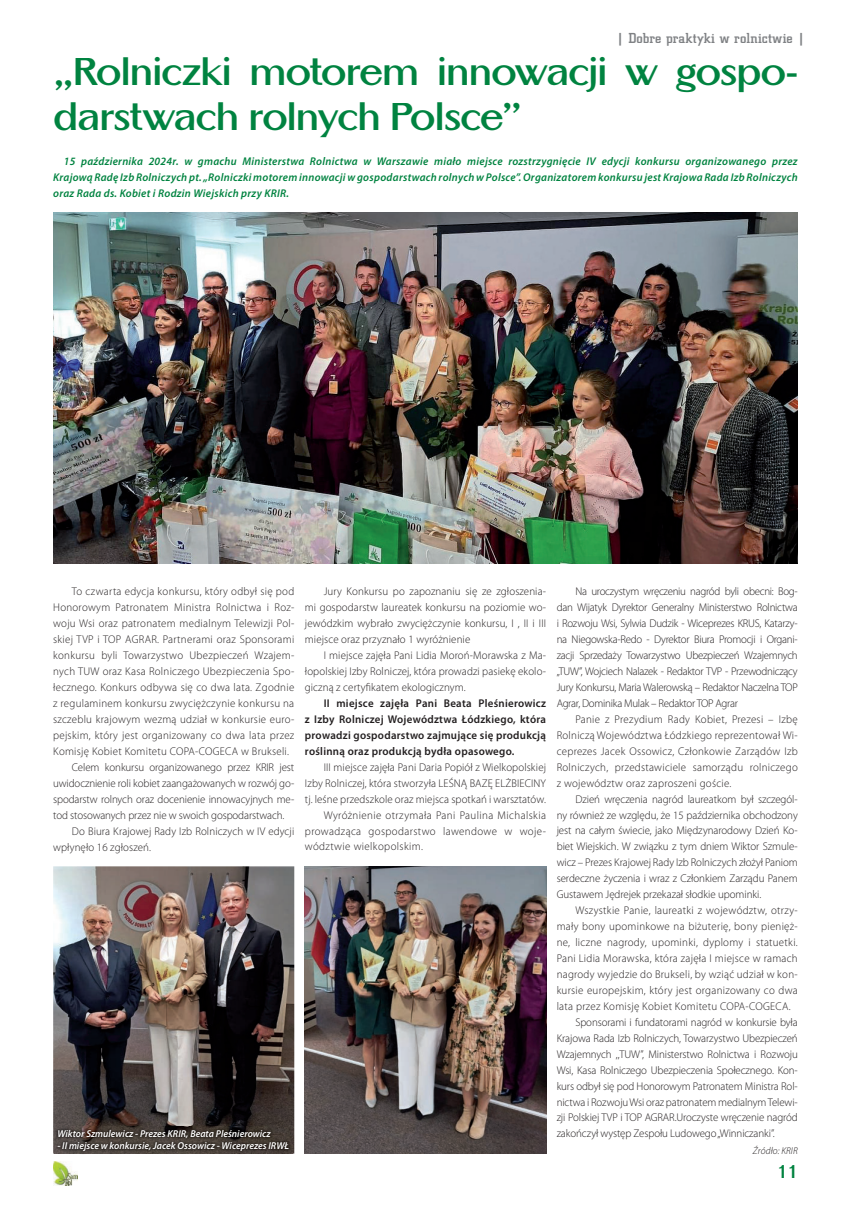
<style>
.page{position:relative;width:851px;height:1205px;background:#fff}
.page>*{position:absolute;margin:0;border:0;box-sizing:border-box;transform-origin:0 0}
.t1{font:700 37.5px/45px "Altrincham";letter-spacing:-.04em;color:#008340;scale:1.05 1}
.t2{font:700 17.5px "Altrincham";color:#008340}
.t3{font:500 15px "City DEE";letter-spacing:.01em;color:#808285}
.t4{font:300 11.25px/16px "Myriad Pro";letter-spacing:.015em;color:#231f20;text-align:justify}
.t5{font:300 11.25px "Myriad Pro";letter-spacing:-.01em;color:#231f20}
.t6{font:italic 600 11.25px/16px "Myriad Pro";letter-spacing:.025em;color:#008340;text-align:justify}
.t7{font:600 11.25px/16px "Myriad Pro";letter-spacing:.025em;color:#231f20;text-align:justify}
.t8{font:300 11.25px "Myriad Pro";letter-spacing:.035em;color:#231f20}
.t9{font:italic 600 10px "Myriad Pro";color:#fff}
.t10{font:italic 300 10px "Myriad Pro";letter-spacing:.01em;color:#231f20}
</style>
<div class="page">
<img style="left:53px;top:1161px;width:25px;height:24px">
<img style="left:53px;top:866px;width:241px;height:287px">
<img style="left:53px;top:213px;width:744px;height:351px">
<img style="left:305px;top:866px;width:241px;height:287px">
<img style="left:54px;top:1126px;width:238px;height:28px">
<h3 class="t3" style="left:616px;top:30px;width:190px">| Dobre praktyki w rolnictwie |</h3>
<h1 class="t1" style="left:53px;top:49px;width:710px">„Rolniczki motorem innowacji w gospo&shy;darstwach rolnych Polsce”</h1>
<p class="t6" style="left:53px;top:153px;width:746px;text-indent:11px">15 października 2024r. w gmachu Ministerstwa Rolnictwa w Warszawie miało miejsce rozstrzygnięcie IV edycji konkursu organizowanego przez Krajową Radę Izb Rolniczych pt. „Rolniczki motorem innowacji w gospodarstwach rolnych w Polsce”. Organizatorem konkursu jest Krajowa Rada Izb Rolniczych oraz Rada ds. Kobiet i Rodzin Wiejskich przy KRIR.</p>
<p class="t4" style="left:72px;top:584px;width:224px">To czwarta edycja konkursu, który odbył się pod</p>
<p class="t4" style="left:53px;top:600px;width:242px">Honorowym Patronatem Ministra Rolnictwa i Roz-</p>
<p class="t4" style="left:53px;top:616px;width:242px">woju Wsi oraz patronatem medialnym Telewizji Pol-</p>
<p class="t4" style="left:53px;top:632px;width:242px">skiej TVP i TOP AGRAR. Partnerami oraz Sponsorami</p>
<p class="t4" style="left:53px;top:647px;width:242px">konkursu byli Towarzystwo Ubezpieczeń Wzajem-</p>
<p class="t4" style="left:53px;top:663px;width:242px">nych TUW oraz Kasa Rolniczego Ubezpieczenia Spo-</p>
<p class="t4" style="left:53px;top:679px;width:242px">łecznego. Konkurs odbywa się co dwa lata. Zgodnie</p>
<p class="t4" style="left:53px;top:695px;width:242px">z regulaminem konkursu zwyciężczynie konkursu na</p>
<p class="t4" style="left:53px;top:711px;width:242px">szczeblu krajowym wezmą udział w konkursie euro-</p>
<p class="t4" style="left:53px;top:727px;width:242px">pejskim, który jest organizowany co dwa lata przez</p>
<p class="t4" style="left:53px;top:743px;width:237px">Komisję Kobiet Komitetu COPA-COGECA w Brukseli.</p>
<p class="t5" style="left:72px;top:761px;width:224px">Celem konkursu organizowanego przez KRIR jest</p>
<p class="t5" style="left:53px;top:777px;width:242px">uwidocznienie roli kobiet zaangażowanych w rozwój go-</p>
<p class="t5" style="left:53px;top:793px;width:242px">spodarstw rolnych oraz docenienie innowacyjnych me-</p>
<p class="t5" style="left:53px;top:809px;width:233px">tod stosowanych przez nie w swoich gospodarstwach.</p>
<p class="t4" style="left:72px;top:823px;width:224px">Do Biura Krajowej Rady Izb Rolniczych w IV edycji</p>
<p class="t4" style="left:53px;top:839px;width:99px">wpłynęło 16 zgłoszeń.</p>
<p class="t9" style="left:57px;top:1127px;width:215px">Wiktor Szmulewicz - Prezes KRIR, Beata Pleśnierowicz</p>
<p class="t9" style="left:57px;top:1139px;width:233px">- II miejsce w konkursie, Jacek Ossowicz - Wiceprezes IRWŁ</p>
<p class="t4" style="left:305px;top:584px;width:242px;text-indent:19px">Jury Konkursu po zapoznaniu się ze zgłoszenia&shy;mi gospodarstw laureatek konkursu na poziomie wo&shy;jewódzkim wybrało zwyciężczynie konkursu, I , II i III miejsce oraz przyznało 1 wyróżnienie</p>
<p class="t4" style="left:305px;top:647px;width:242px;text-indent:19px">I miejsce zajęła Pani Lidia Moroń-Morawska z Ma&shy;łopolskiej Izby Rolniczej, która prowadzi pasiekę ekolo&shy;giczną z certyfikatem ekologicznym.</p>
<p class="t7" style="left:305px;top:695px;width:242px;text-indent:19px">II miejsce zajęła Pani Beata Pleśnierowicz z Izby Rolniczej Województwa Łódzkiego, która prowadzi gospodarstwo zajmujące się produkcją roślinną oraz produkcją bydła opasowego.</p>
<p class="t4" style="left:323px;top:759px;width:224px">III miejsce zajęła Pani Daria Popiół z Wielkopolskiej</p>
<p class="t4" style="left:305px;top:775px;width:242px">Izby Rolniczej, która stworzyła LEŚNĄ BAZĘ ELŻBIECINY</p>
<p class="t4" style="left:305px;top:791px;width:242px">tj. leśne przedszkole oraz miejsca spotkań i warsztatów.</p>
<p class="t8" style="left:323px;top:808px;width:224px">Wyróżnienie otrzymała Pani Paulina Michalskia</p>
<p class="t8" style="left:305px;top:824px;width:242px">prowadząca gospodarstwo lawendowe w woje-</p>
<p class="t8" style="left:305px;top:840px;width:120px">wództwie wielkopolskim.</p>
<p class="t4" style="left:556px;top:584px;width:242px;text-indent:19px">Na uroczystym wręczeniu nagród byli obecni: Bog&shy;dan Wijatyk Dyrektor Generalny Ministerstwo Rolnictwa i Rozwoju Wsi, Sylwia Dudzik - Wiceprezes KRUS, Katarzy&shy;na Niegowska-Redo - Dyrektor Biura Promocji i Organi&shy;zacji Sprzedaży Towarzystwo Ubezpieczeń Wzajemnych „TUW”, Wojciech Nalazek - Redaktor TVP - Przewodniczący Jury Konkursu, Maria Walerowską – Redaktor Naczelna TOP Agrar, Dominika Mulak – Redaktor TOP Agrar</p>
<p class="t4" style="left:556px;top:711px;width:242px;text-indent:19px">Panie z Prezydium Rady Kobiet, Prezesi – Izbę Rolniczą Województwa Łódzkiego reprezentował Wi&shy;ceprezes Jacek Ossowicz, Członkowie Zarządów Izb Rolniczych, przedstawiciele samorządu rolniczego z województw oraz zaproszeni goście.</p>
<p class="t4" style="left:556px;top:791px;width:242px;text-indent:19px">Dzień wręczenia nagród laureatkom był szczegól&shy;ny również ze względu, że 15 października obchodzony jest na całym świecie, jako Międzynarodowy Dzień Ko&shy;biet Wiejskich. W związku z tym dniem Wiktor Szmule&shy;wicz – Prezes Krajowej Rady Izb Rolniczych złożył Paniom serdeczne życzenia i wraz z Członkiem Zarządu Panem Gustawem Jędrejek przekazał słodkie upominki.</p>
<p class="t4" style="left:575px;top:902px;width:224px">Wszystkie Panie, laureatki z województw, otrzy-</p>
<p class="t4" style="left:556px;top:918px;width:242px">mały bony upominkowe na biżuterię, bony pienięż-</p>
<p class="t4" style="left:556px;top:934px;width:242px">ne, liczne nagrody, upominki, dyplomy i statuetki.</p>
<p class="t4" style="left:556px;top:950px;width:242px">Pani Lidia Morawska, która zajęła I miejsce w ramach</p>
<p class="t4" style="left:556px;top:966px;width:242px">nagrody wyjedzie do Brukseli, by wziąć udział w kon-</p>
<p class="t4" style="left:556px;top:982px;width:242px">kursie europejskim, który jest organizowany co dwa</p>
<p class="t4" style="left:556px;top:998px;width:235px">lata przez Komisję Kobiet Komitetu COPA-COGECA.</p>
<p class="t5" style="left:575px;top:1016px;width:224px">Sponsorami i fundatorami nagród w konkursie była</p>
<p class="t5" style="left:556px;top:1032px;width:242px">Krajowa Rada Izb Rolniczych, Towarzystwo Ubezpieczeń</p>
<p class="t5" style="left:556px;top:1048px;width:242px">Wzajemnych ,,TUW”, Ministerstwo Rolnictwa i Rozwoju</p>
<p class="t5" style="left:556px;top:1063px;width:242px">Wsi, Kasa Rolniczego Ubezpieczenia Społecznego. Kon-</p>
<p class="t5" style="left:556px;top:1079px;width:242px">kurs odbył się pod Honorowym Patronatem Ministra Rol-</p>
<p class="t5" style="left:556px;top:1095px;width:242px">nictwa i Rozwoju Wsi oraz patronatem medialnym Telewi-</p>
<p class="t5" style="left:556px;top:1111px;width:242px">zji Polskiej TVP i TOP AGRAR.Uroczyste wręczenie nagród</p>
<p class="t5" style="left:556px;top:1127px;width:219px">zakończył występ Zespołu Ludowego „Winniczanki”.</p>
<p class="t10" style="left:752px;top:1145px;width:46px">Źródło: KRIR</p>
<h2 class="t2" style="left:776px;top:1161px;width:23px">11</h2>
</div>
